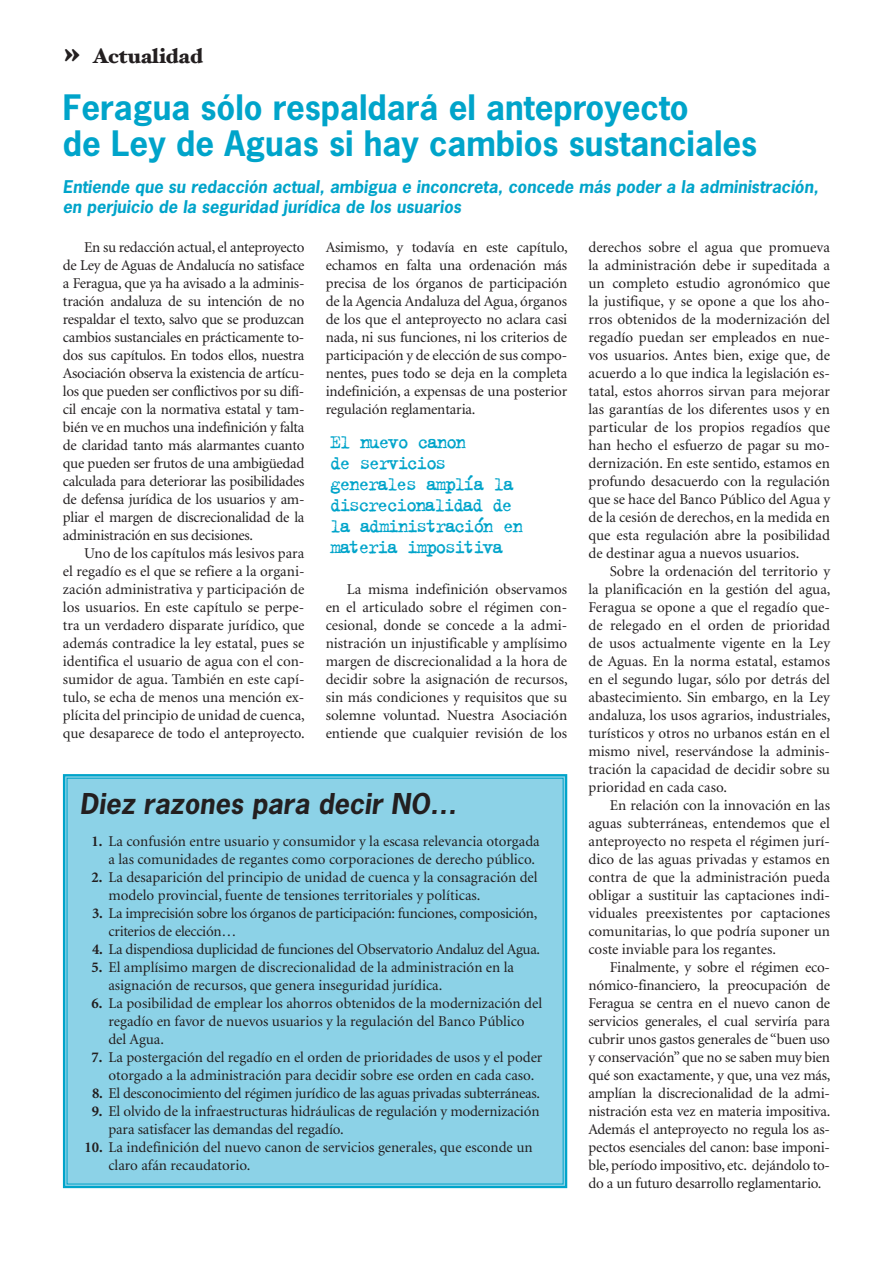
<style>
.page{position:relative;width:893px;height:1263px;background:#fff}
.page>*{position:absolute;margin:0;border:0;box-sizing:border-box;transform-origin:0 0}
.t1{font:700 33px/36px "News Gothic";color:#00a4ca}
.t2{font:italic 700 27px "News Gothic";color:#231f20}
.t3{font:21px/21px "Trixie";letter-spacing:-.09em;color:#00a4ca}
.t4{font:900 21px "Hoefler Text";color:#231f20}
.t5{font:italic 700 16.5px/19.5px "News Gothic";color:#00a4ca}
.t6{font:15px/18px "Minion";color:#231f20;text-align:justify}
.t7{font:15px/18px "Minion";letter-spacing:-.02em;color:#231f20}
.s1{font-size:36px}
.s2{font-weight:700}
</style>
<div class="page">
<div style="left:62px;top:774px;width:506px;height:415px;background:#8cd2e7"></div>
<h3 class="t4" style="left:63px;top:43px;width:141px"><span class="s1">»</span> Actualidad</h3>
<h1 class="t1" style="left:63px;top:89px;width:696px">Feragua sólo respaldará el anteproyecto<br>de Ley de Aguas si hay cambios sustanciales</h1>
<p class="t5" style="left:63px;top:177px;width:757px">Entiende que su redacción actual, ambigua e inconcreta, concede más poder a la administración, en perjuicio de la seguridad jurídica de los usuarios</p>
<p class="t6" style="left:63px;top:239px;width:243px;text-indent:21px">En su redacción actual, el anteproyecto de Ley de Aguas de Andalucía no satisface a Feragua, que ya ha avisado a la adminis&shy;tración andaluza de su intención de no respaldar el texto, salvo que se produzcan cambios sustanciales en prácticamente to&shy;dos sus capítulos. En todos ellos, nuestra Asociación observa la existencia de artícu&shy;los que pueden ser conflictivos por su difí&shy;cil encaje con la normativa estatal y tam&shy;bién ve en muchos una indefinición y falta de claridad tanto más alarmantes cuanto que pueden ser frutos de una ambigüedad calculada para deteriorar las posibilidades de defensa jurídica de los usuarios y am&shy;pliar el margen de discrecionalidad de la administración en sus decisiones.</p>
<p class="t6" style="left:63px;top:545px;width:243px;text-indent:21px">Uno de los capítulos más lesivos para el regadío es el que se refiere a la organi&shy;zación administrativa y participación de los usuarios. En este capítulo se perpe&shy;tra un verdadero disparate jurídico, que además contradice la ley estatal, pues se identifica el usuario de agua con el con&shy;sumidor de agua. También en este capí&shy;tulo, se echa de menos una mención ex&shy;plícita del principio de unidad de cuenca, que desaparece de todo el anteproyecto.</p>
<p class="t6" style="left:326px;top:239px;width:243px">Asimismo, y todavía en este capítulo, echamos en falta una ordenación más precisa de los órganos de participación de la Agencia Andaluza del Agua, órganos de los que el anteproyecto no aclara casi nada, ni sus funciones, ni los criterios de participación y de elección de sus compo&shy;nentes, pues todo se deja en la completa indefinición, a expensas de una posterior regulación reglamentaria.</p>
<h3 class="t3" style="left:330px;top:431px;width:195px">El nuevo canon<br>de servicios generales amplía la discrecionalidad de la administración en materia impositiva</h3>
<p class="t6" style="left:326px;top:581px;width:243px;text-indent:21px">La misma indefinición observamos en el articulado sobre el régimen con&shy;cesional, donde se concede a la admi&shy;nistración un injustificable y amplísimo margen de discrecionalidad a la hora de decidir sobre la asignación de recursos, sin más condiciones y requisitos que su solemne voluntad. Nuestra Asociación entiende que cualquier revisión de los</p>
<h2 class="t2" style="left:80px;top:786px;width:378px">Diez razones para decir NO…</h2>
<p class="t6" style="left:108px;top:833px;width:433px;text-indent:-17px"><span class="s2">1.</span> La confusión entre usuario y consumidor y la escasa relevancia otorgada a las comunidades de regantes como corporaciones de derecho público.</p>
<p class="t6" style="left:108px;top:869px;width:431px;text-indent:-17px"><span class="s2">2.</span> La desaparición del principio de unidad de cuenca y la consagración del modelo provincial, fuente de tensiones territoriales y políticas.</p>
<p class="t7" style="left:108px;top:905px;width:430px;text-indent:-16px"><span class="s2">3.</span> La imprecisión sobre los órganos de participación: funciones, composición, criterios de elección…</p>
<p class="t7" style="left:92px;top:941px;width:450px"><span class="s2">4.</span> La dispendiosa duplicidad de funciones del Observatorio Andaluz del Agua.</p>
<p class="t6" style="left:108px;top:959px;width:407px;text-indent:-17px"><span class="s2">5.</span> El amplísimo margen de discrecionalidad de la administración en la asignación de recursos, que genera inseguridad jurídica.</p>
<p class="t6" style="left:108px;top:995px;width:435px;text-align:left;text-indent:-17px"><span class="s2">6.</span> La posibilidad de emplear los ahorros obtenidos de la modernización del regadío en favor de nuevos usuarios y la regulación del Banco Público del Agua.</p>
<p class="t6" style="left:91px;top:1049px;width:452px;text-align:center"><span class="s2">7.</span> La postergación del regadío en el orden de prioridades de usos y el poder otorgado a la administración para decidir sobre ese orden en cada caso.</p>
<p class="t7" style="left:92px;top:1085px;width:449px"><span class="s2">8.</span> El desconocimiento del régimen jurídico de las aguas privadas subterráneas.</p>
<p class="t6" style="left:108px;top:1103px;width:433px;text-indent:-17px"><span class="s2">9.</span> El olvido de la infraestructuras hidráulicas de regulación y modernización para satisfacer las demandas del regadío.</p>
<p class="t6" style="left:108px;top:1139px;width:426px;text-indent:-24px"><span class="s2">10.</span> La indefinición del nuevo canon de servicios generales, que esconde un claro afán recaudatorio.</p>
<p class="t6" style="left:588px;top:239px;width:243px">derechos sobre el agua que promueva la administración debe ir supeditada a un completo estudio agronómico que la justifique, y se opone a que los aho&shy;rros obtenidos de la modernización del regadío puedan ser empleados en nue&shy;vos usuarios. Antes bien, exige que, de acuerdo a lo que indica la legislación es&shy;tatal, estos ahorros sirvan para mejorar las garantías de los diferentes usos y en particular de los propios regadíos que han hecho el esfuerzo de pagar su mo&shy;dernización. En este sentido, estamos en profundo desacuerdo con la regulación que se hace del Banco Público del Agua y de la cesión de derechos, en la medida en que esta regulación abre la posibilidad de destinar agua a nuevos usuarios.</p>
<p class="t6" style="left:588px;top:563px;width:243px;text-indent:21px">Sobre la ordenación del territorio y la planificación en la gestión del agua, Feragua se opone a que el regadío que&shy;de relegado en el orden de prioridad de usos actualmente vigente en la Ley de Aguas. En la norma estatal, estamos en el segundo lugar, sólo por detrás del abastecimiento. Sin embargo, en la Ley andaluza, los usos agrarios, industriales, turísticos y otros no urbanos están en el mismo nivel, reservándose la adminis&shy;tración la capacidad de decidir sobre su prioridad en cada caso.</p>
<p class="t6" style="left:588px;top:797px;width:243px;text-indent:21px">En relación con la innovación en las aguas subterráneas, entendemos que el anteproyecto no respeta el régimen jurí&shy;dico de las aguas privadas y estamos en contra de que la administración pueda obligar a sustituir las captaciones indi&shy;viduales preexistentes por captaciones comunitarias, lo que podría suponer un coste inviable para los regantes.</p>
<p class="t6" style="left:588px;top:959px;width:243px;text-indent:21px">Finalmente, y sobre el régimen eco&shy;nómico-financiero, la preocupación de Feragua se centra en el nuevo canon de servicios generales, el cual serviría para cubrir unos gastos generales de “buen uso y conservación” que no se saben muy bien qué son exactamente, y que, una vez más, amplían la discrecionalidad de la admi&shy;nistración esta vez en materia impositiva.<br>Además el anteproyecto no regula los as&shy;pectos esenciales del canon: base imponi&shy;ble, período impositivo, etc. dejándolo to&shy;do a un futuro desarrollo reglamentario.</p>
</div>
